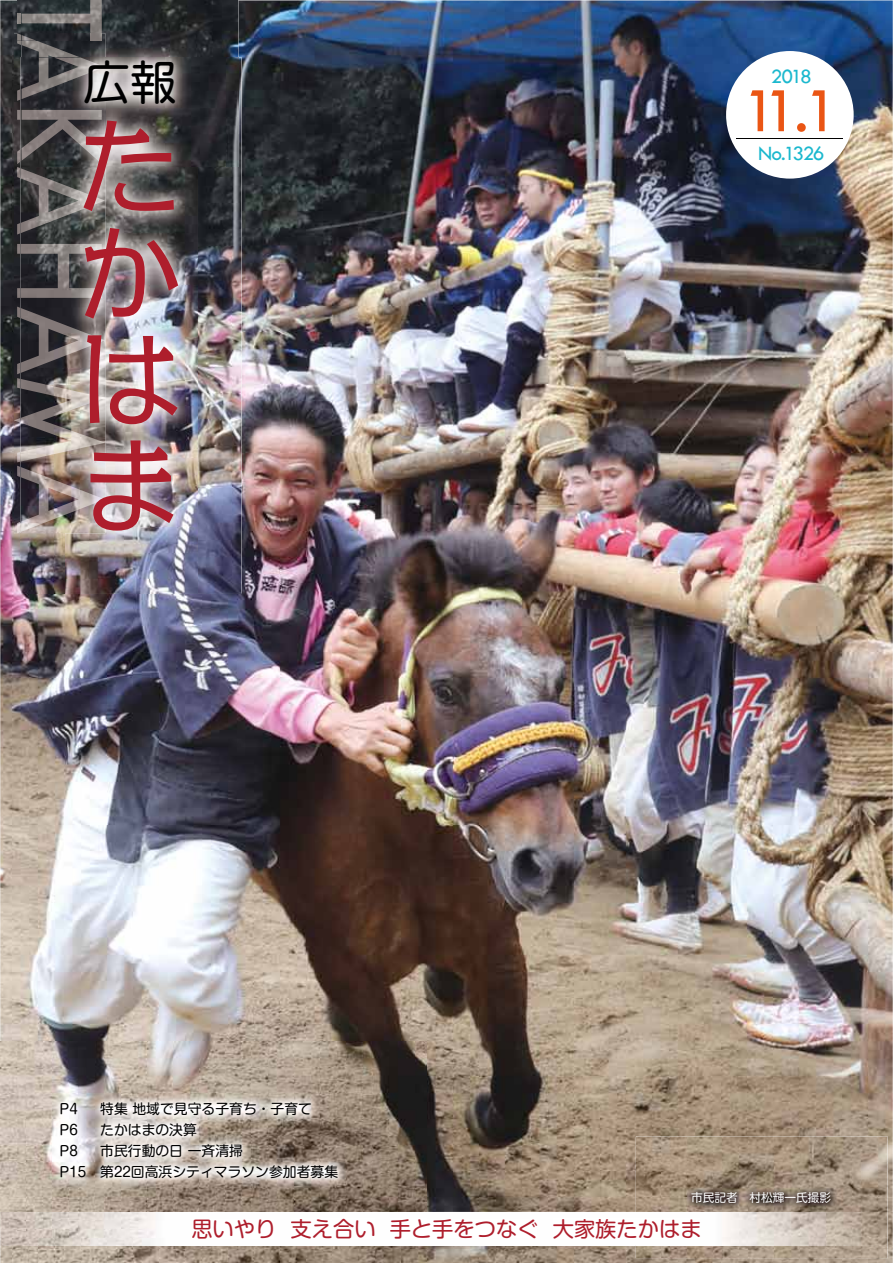
<style>
.page{position:relative;width:893px;height:1263px;background:#fff}
.page>*{position:absolute;margin:0;border:0;box-sizing:border-box;transform-origin:0 0}
.t1{font:106.35px/106.4px "Kakumin Pro Regular 90 pv RKSJ V";color:#ae1e2c;text-align:justify}
.t2{font:65.85px "Tw Cen";color:#ea5514}
.t3{font:46.8px "Shin M Go Pro Regular 90 pv RKSJ H";color:#000}
.t4{font:21.3px "Shin M Go Pro Regular 90 pv RKSJ H";color:#ae1e2c}
.t5{font:21.3px "Tw Cen";letter-spacing:-.075em;color:#1bb8ce}
.t6{font:13.8px/21px "Shin M Go Pro Regular 90 pv RKSJ H";color:#000}
.t7{font:11.7px "Shin M Go Pro Regular 90 pv RKSJ H";color:#fff}
</style>
<div class="page">
<img style="left:0;top:0;width:893px;height:1263px">
<img style="left:0;top:1212px;width:893px;height:34px">
<img style="left:192px;top:1238px;width:81px;height:1px">
<img style="left:291px;top:1238px;width:83px;height:1px">
<img style="left:426px;top:1219px;width:111px;height:19px">
<img style="left:553px;top:1219px;width:83px;height:19px">
<div style="left:726px;top:51px;width:128px;height:128px;background:#fff;border-radius:50%"></div>
<hr style="left:737px;top:138px;width:106px;height:1px;background:#000">
<img style="left:17px;top:0;width:5px;height:33px">
<svg style="left:17px;top:14px;width:5px;height:9px"></svg>
<img style="left:14px;top:33px;width:8px;height:500px">
<svg style="left:17px;top:33px;width:5px;height:8px"></svg>
<img style="left:102px;top:0;width:136px;height:57px">
<img style="left:22px;top:0;width:80px;height:33px">
<img style="left:22px;top:33px;width:83px;height:24px">
<img style="left:22px;top:41px;width:58px;height:16px">
<svg style="left:90px;top:33px;width:12px;height:8px"></svg>
<img style="left:22px;top:35px;width:14px;height:6px">
<img style="left:198px;top:57px;width:43px;height:537px">
<img style="left:65px;top:167px;width:133px;height:427px">
<img style="left:20px;top:533px;width:45px;height:61px">
<img style="left:20px;top:89px;width:85px;height:443px">
<img style="left:22px;top:57px;width:216px;height:110px">
<img style="left:1px;top:1042px;width:425px;height:196px">
<img style="left:390px;top:1219px;width:36px;height:19px">
<img style="left:636px;top:1136px;width:251px;height:122px">
<img style="left:636px;top:1212px;width:251px;height:34px">
<h3 class="t3" style="left:83px;top:44px;width:95px">広報</h3>
<h1 class="t1" style="left:77px;top:101px;width:103px">たかはま</h1>
<p class="t6" style="left:60px;top:1096px;width:280px">P4 　特集 地域で見守る子育ち・子育て<br>P6 　たかはまの決算<br>P8 　市民行動の日 一斉清掃<br>P15　第22回高浜シティマラソン参加者募集</p>
<h3 class="t5" style="left:771px;top:63px;width:43px">2018</h3>
<h2 class="t2" style="left:742px;top:71px;width:99px">11.1</h2>
<h3 class="t5" style="left:758px;top:140px;width:68px">No.1326</h3>
<p class="t7" style="left:691px;top:1188px;width:142px">市民記者　村松輝一氏撮影</p>
<h3 class="t4" style="left:191px;top:1211px;width:512px">思いやり 支え合い 手と手をつなぐ 大家族たかはま</h3>
</div>
